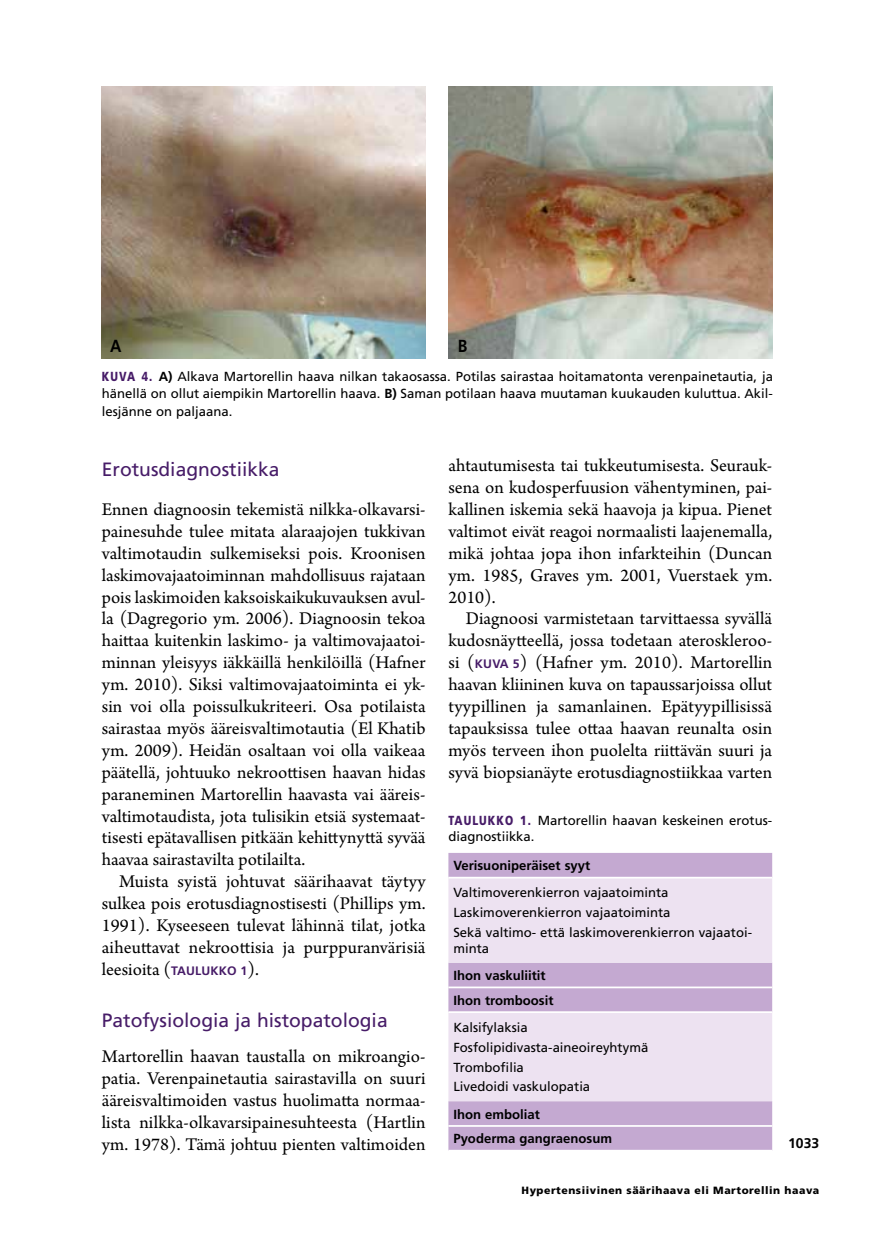
<style>
.page{position:relative;width:874px;height:1241px;background:#fff}
.page>*{position:absolute;margin:0;border:0;box-sizing:border-box;transform-origin:0 0}
.t1{font:19.25px "Frutiger LT Std";color:#471c68}
.t2{font:18.9px/21.9px "Arno Pro";color:#000;text-align:justify}
.t3{font:700 17.5px "Frutiger LT Std";color:#000;scale:.9 1}
.t4{font:700 14px "Frutiger LT Std";color:#000}
.t5{font:13.12px/19.8px "Frutiger LT Std";color:#000}
.t6{font:700 13.12px/24.7px "Frutiger LT Std";color:#000}
.t7{font:700 12.25px "Frutiger LT Std";color:#471c68}
.t8{font:900 10.5px "Frutiger LT Std";letter-spacing:.05em;color:#000}
.s1{font-weight:900;color:#471c68}
.s2{font-weight:700}
.s3{font-family:"Frutiger LT Std";font-weight:700;font-size:12.25px;color:#471c68}
.s4{font-family:"Arno Pro";font-weight:400;font-size:18.9px;color:#000}
</style>
<div class="page">
<img style="left:102px;top:87px;width:323px;height:271px">
<img style="left:448px;top:87px;width:323px;height:271px">
<div style="left:448px;top:853px;width:323px;height:296px;background:#c4a9d1"></div>
<svg style="left:448px;top:878px;width:323px;height:222px;background:#e5d7ea"></svg>
<hr style="left:448px;top:876px;width:323px;height:2px;background:#fff">
<hr style="left:448px;top:1011px;width:323px;height:1px;background:#fff">
<hr style="left:448px;top:986px;width:323px;height:2px;background:#fff">
<hr style="left:448px;top:1124px;width:323px;height:2px;background:#fff">
<p class="t3" style="left:110px;top:335px;width:14px">A</p>
<p class="t3" style="left:457px;top:335px;width:12px">B</p>
<p class="t5" style="left:102px;top:367px;width:672px;line-height:17.5px;text-align:justify"><span class="s1">Kuva 4.</span> <span class="s2">A)</span> Alkava Martorellin haava nilkan takaosassa. Potilas sairastaa hoitamatonta verenpainetautia, ja hänellä on ollut aiempikin Martorellin haava. <span class="s2">B)</span> Saman potilaan haava muutaman kuukauden kuluttua. Akil&shy;lesjänne on paljaana.</p>
<p class="t1" style="left:102px;top:458px;width:179px">Erotusdiagnostiikka</p>
<p class="t2" style="left:102px;top:499px;width:325px">Ennen diagnoosin tekemistä nilkka-olkavarsi&shy;painesuhde tulee mitata alaraajojen tukkivan valtimotaudin sulkemiseksi pois. Kroonisen laskimovajaatoiminnan mahdollisuus rajataan pois laskimoiden kaksoiskaikukuvauksen avul&shy;la (Dagregorio ym. 2006). Diagnoosin tekoa haittaa kuitenkin laskimo- ja valtimovajaatoi&shy;minnan yleisyys iäkkäillä henkilöillä (Hafner ym. 2010). Siksi valtimovajaatoiminta ei yk&shy;sin voi olla poissulkukriteeri. Osa potilaista sairastaa myös ääreisvaltimotautia (El Khatib ym. 2009). Heidän osaltaan voi olla vaikeaa päätellä, johtuuko nekroottisen haavan hidas paraneminen Martorellin haavasta vai ääreis&shy;valtimotaudista, jota tulisikin etsiä systemaat&shy;tisesti epätavallisen pitkään kehittynyttä syvää haavaa sairastavilta potilailta.</p>
<p class="t2" style="left:102px;top:871px;width:325px;text-indent:17px">Muista syistä johtuvat säärihaavat täytyy sulkea pois erotusdiagnostisesti (Phillips ym.<br>1991). Kyseeseen tulevat lähinnä tilat, jotka aiheuttavat nekroottisia ja purppuranvärisiä leesioita (<span class="s3">TAU LUKK</span></p>
<p class="t7" style="left:227px;top:963px;width:33px">O 1<span class="s4">).</span></p>
<p class="t1" style="left:102px;top:1009px;width:287px">Patofysiologia ja histopatologia</p>
<p class="t2" style="left:102px;top:1046px;width:325px">Martorellin haavan taustalla on mikroangio&shy;patia. Verenpainetautia sairastavilla on suuri ääreisvaltimoiden vastus huolimatta normaa&shy;lista nilkka-olkavarsipainesuhteesta (Hartlin ym. 1978). Tämä johtuu pienten valtimoiden</p>
<p class="t2" style="left:448px;top:455px;width:325px">ahtautumisesta tai tukkeutumisesta. Seurauk&shy;sena on kudosperfuusion vähentyminen, pai&shy;kallinen iskemia sekä haavoja ja kipua. Pienet valtimot eivät reagoi normaalisti laajenemalla, mikä johtaa jopa ihon infarkteihin (Duncan ym. 1985, Graves ym. 2001, Vuerstaek ym.<br>2010).</p>
<p class="t2" style="left:448px;top:608px;width:325px;text-indent:17px">Diagnoosi varmistetaan tarvittaessa syvällä kudosnäytteellä, jossa todetaan ateroskleroo&shy;si (<span class="s3">kuva 5</span>) (Hafner ym. 2010). Martorellin haavan kliininen kuva on tapaussarjoissa ollut tyypillinen ja samanlainen. Epätyypillisissä tapauksissa tulee ottaa haavan reunalta osin myös terveen ihon puolelta riittävän suuri ja syvä biopsianäyte erotusdiagnostiikkaa varten</p>
<p class="t5" style="left:448px;top:812px;width:325px;line-height:15.8px"><span class="s1">Taulukko 1.</span> Martorellin haavan keskeinen erotus&shy;diagnostiikka.</p>
<p class="t6" style="left:453px;top:853px;width:138px">Verisuoniperäiset syyt</p>
<p class="t5" style="left:453px;top:882px;width:300px">Valtimoverenkierron vajaatoiminta<br>Laskimoverenkierron vajaatoiminta<br>Sekä valtimo- että laskimoverenkierron vajaatoi-</p>
<p class="t5" style="left:453px;top:938px;width:37px">minta</p>
<p class="t6" style="left:453px;top:962px;width:102px">Ihon vaskuliitit<br>Ihon tromboosit</p>
<p class="t5" style="left:453px;top:1017px;width:196px">Kalsifylaksia<br>Fosfolipidivasta-aineoireyhtymä<br>Trombofilia<br>Livedoidi vaskulopatia</p>
<p class="t6" style="left:453px;top:1101px;width:160px">Ihon emboliat<br>Pyoderma gangraenosum</p>
<p class="t4" style="left:787px;top:1134px;width:33px">1033</p>
<p class="t8" style="left:521px;top:1183px;width:299px">Hypertensiivinen säärihaava eli Martorellin haava</p>
</div>
